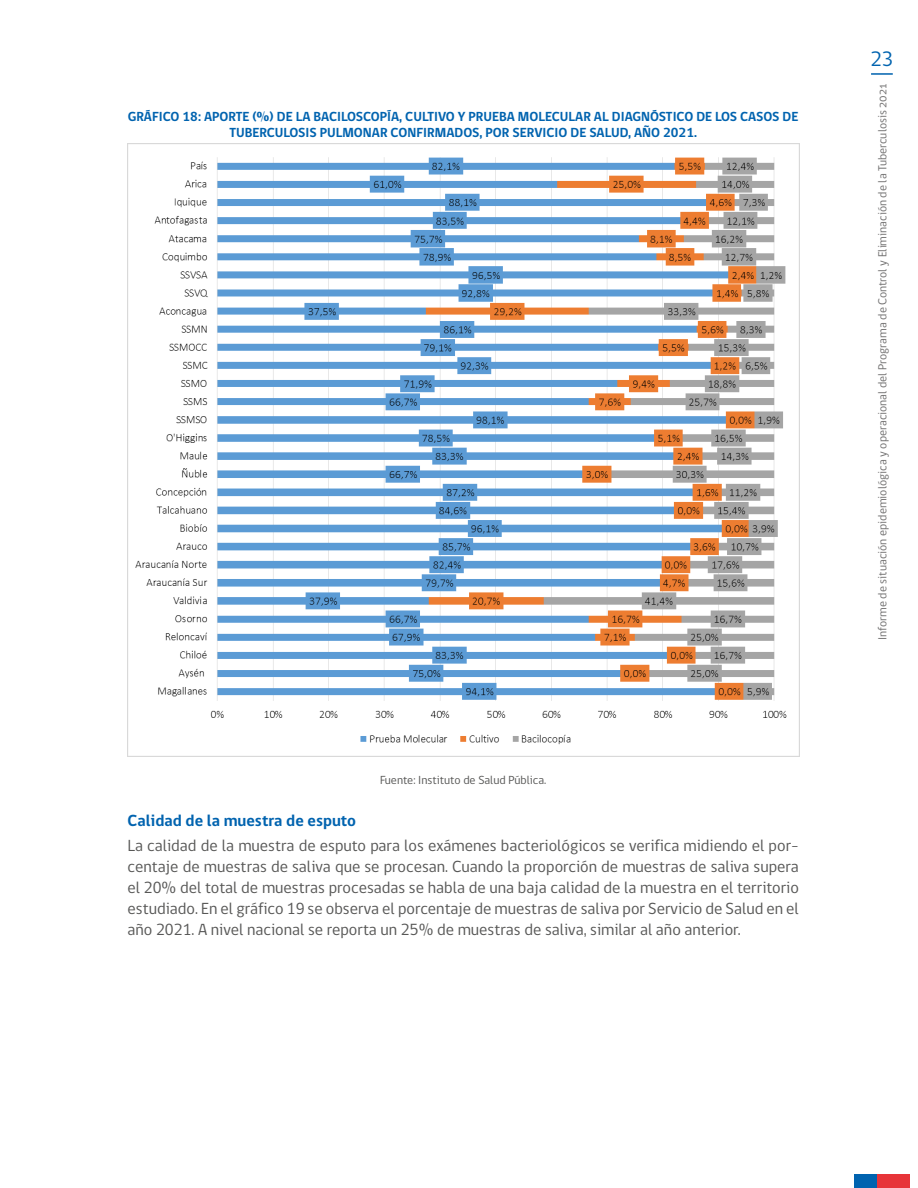
<style>
.page{position:relative;width:918px;height:1188px;background:#fff}
.page>*{position:absolute;margin:0;border:0;box-sizing:border-box;transform-origin:0 0}
.t1{font:21.3px "gob CL";color:#0063af}
.t2{font:16.5px/21px "gob CL";color:#575756;text-align:justify}
.t3{font:700 16.5px "gob CL";color:#0063af}
.t4{font:700 13.5px/16.5px "gob CL";color:#0063af;text-align:center}
.t5{font:12px "gob CL";color:#706f6f}
.t6{font:12px "gob CL";color:#575756}
</style>
<div class="page">
<hr style="left:871px;top:73px;width:22px;height:2px;background:#0063af">
<div style="left:854px;top:1174px;width:23px;height:14px;background:#0063af"></div>
<div style="left:877px;top:1174px;width:33px;height:14px;background:#e73439"></div>
<img style="left:128px;top:143px;width:672px;height:613px">
<p class="t4" style="left:128px;top:108px;width:672px">GRÁFICO 18: APORTE (%) DE LA BACILOSCOPÍA, CULTIVO Y PRUEBA MOLECULAR AL DIAGNÓSTICO DE LOS CASOS DE<br>TUBERCULOSIS PULMONAR CONFIRMADOS, POR SERVICIO DE SALUD, AÑO 2021.</p>
<p class="t6" style="left:380px;top:771px;width:168px">Fuente: Instituto de Salud Pública.</p>
<p class="t3" style="left:128px;top:809px;width:230px">Calidad de la muestra de esputo</p>
<p class="t2" style="left:128px;top:836px;width:673px">La calidad de la muestra de esputo para los exámenes bacteriológicos se verifica midiendo el por&shy;centaje de muestras de saliva que se procesan. Cuando la proporción de muestras de saliva supera el 20% del total de muestras procesadas se habla de una baja calidad de la muestra en el territorio estudiado. En el gráfico 19 se observa el porcentaje de muestras de saliva por Servicio de Salud en el año 2021. A nivel nacional se reporta un 25% de muestras de saliva, similar al año anterior.</p>
<p class="t1" style="left:870px;top:44px;width:24px">23</p>
<p class="t5" style="left:874px;top:640px;width:558px;rotate:-90deg">Informe de situación epidemiológica y operacional del Programa de Control y Eliminación de la Tuberculosis 2021</p>
</div>
